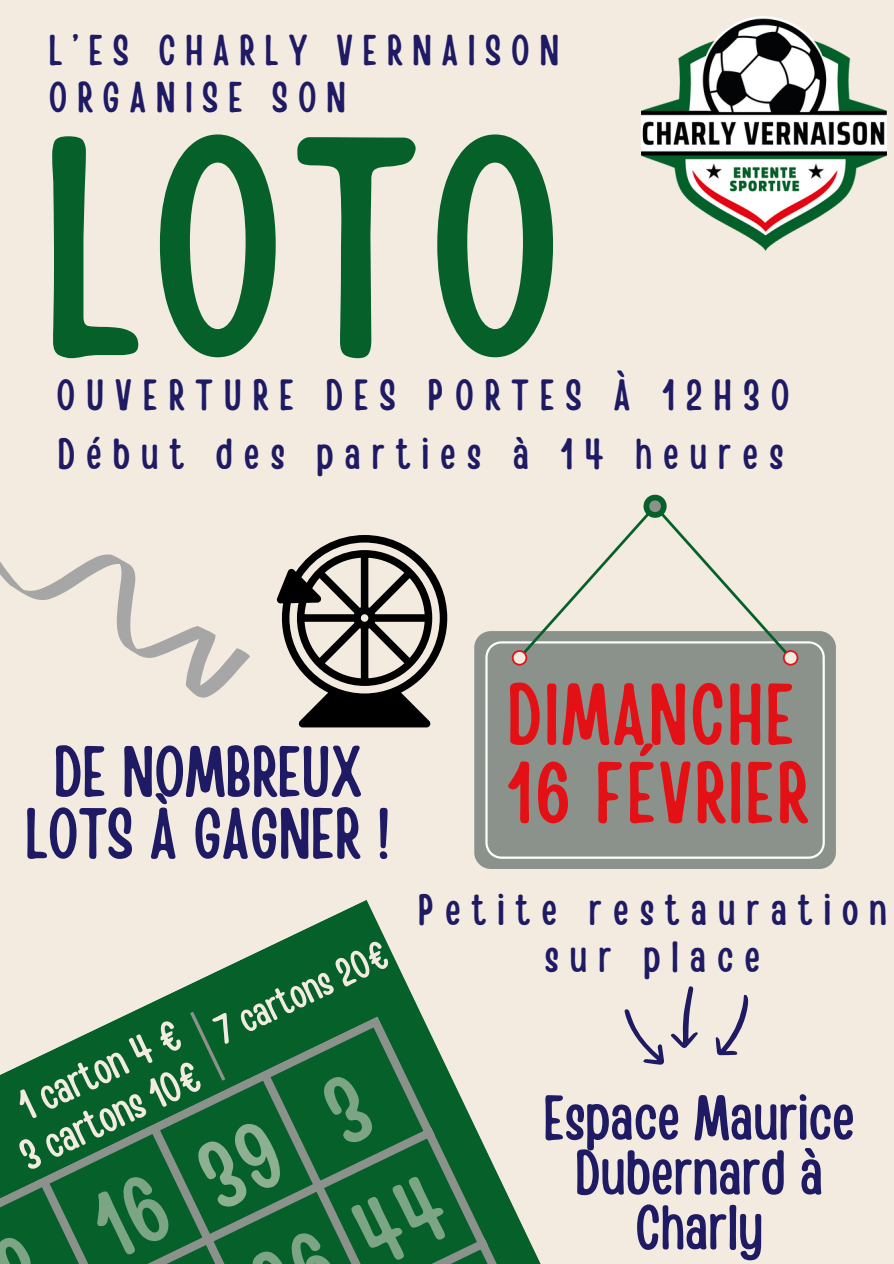
<style>
.page{position:relative;width:894px;height:1264px;background:#fff}
.page>*{position:absolute;margin:0;border:0;box-sizing:border-box;transform-origin:0 0}
.t1{font:309.3px "Handy Casual Condensed";color:#05602a}
.t2{font:85.95px/78.3px "Handy Casual Condensed";letter-spacing:.03em;color:#e31116}
.t3{font:71.25px/61.8px "Handy Casual Condensed";color:#1e1a63;text-align:center}
.t4{font:63.15px/54.8px "Handy Casual Condensed";color:#1e1a63;text-align:center}
.t5{font:43.35px/47.2px "Handy Casual Condensed";letter-spacing:.255em;color:#1e1a63;text-align:center}
.t6{font:43.05px "Handy Casual Condensed";color:#f3ebe0}
.t7{font:42.75px/46.3px "Handy Casual Condensed";letter-spacing:.23em;color:#1e1a63}
.t8{font:40.05px "Handy Casual Condensed";color:#f3ebe0}
</style>
<div class="page">
<div style="left:0;top:0;width:893px;height:1263px;background:#f3ebe0"></div>
<svg style="left:126px;top:900px;width:296px;height:115px"></svg>
<svg style="left:0;top:1015px;width:540px;height:248px"></svg>
<svg style="left:474px;top:631px;width:361px;height:237px;background:#919791"></svg>
<div style="left:485px;top:641px;width:339px;height:217px;background:#8b918b"></div>
<svg style="left:511px;top:494px;width:287px;height:171px"></svg>
<svg style="left:0;top:554px;width:250px;height:144px"></svg>
<svg style="left:624px;top:986px;width:124px;height:78px"></svg>
<svg style="left:187px;top:1007px;width:41px;height:77px;background:#0f6331"></svg>
<img style="left:641px;top:17px;width:244px;height:234px">
<svg style="left:276px;top:535px;width:171px;height:192px"></svg>
<div style="left:318px;top:1070px;width:58px;height:76px;background:#05602a"></div>
<div style="left:85px;top:1170px;width:90px;height:91px;background:#05602a"></div>
<div style="left:349px;top:1170px;width:105px;height:94px;background:#05602a"></div>
<div style="left:192px;top:1116px;width:96px;height:95px;background:#05602a"></div>
<h3 class="t7" style="left:49px;top:25px;width:511px">L’ES CHARLY VERNAISON<br>ORGANISE SON</h3>
<p class="t1" style="left:43px;top:46px;width:520px">LOTO</p>
<h5 class="t5" style="left:57px;top:369px;width:239px">OUVERTURE</h5>
<h5 class="t5" style="left:325px;top:369px;width:465px">DES PORTES À 12H30</h5>
<h2 class="t5" style="left:58px;top:428px;width:727px">Début des parties à 14 heures</h2>
<h5 class="t3" style="left:25px;top:737px;width:367px">DE NOMBREUX<br>LOTS À GAGNER !</h5>
<p class="t6" style="left:9px;top:1081px;width:177px;rotate:-25deg">1 carton 4 €</p>
<p class="t6" style="left:10px;top:1131px;width:197px;rotate:-25deg">3 cartons 10€</p>
<p class="t8" style="left:205px;top:1008px;width:189px;rotate:-25deg">7 cartons 20€</p>
<p class="t2" style="left:507px;top:670px;width:302px">DIMANCHE<br>16 FÉVRIER</p>
<p class="t5" style="left:418px;top:884px;width:470px">Petite restauration sur place</p>
<h1 class="t4" style="left:543px;top:1087px;width:313px">Espace Maurice<br>Dubernard à<br>Charly</h1>
</div>
